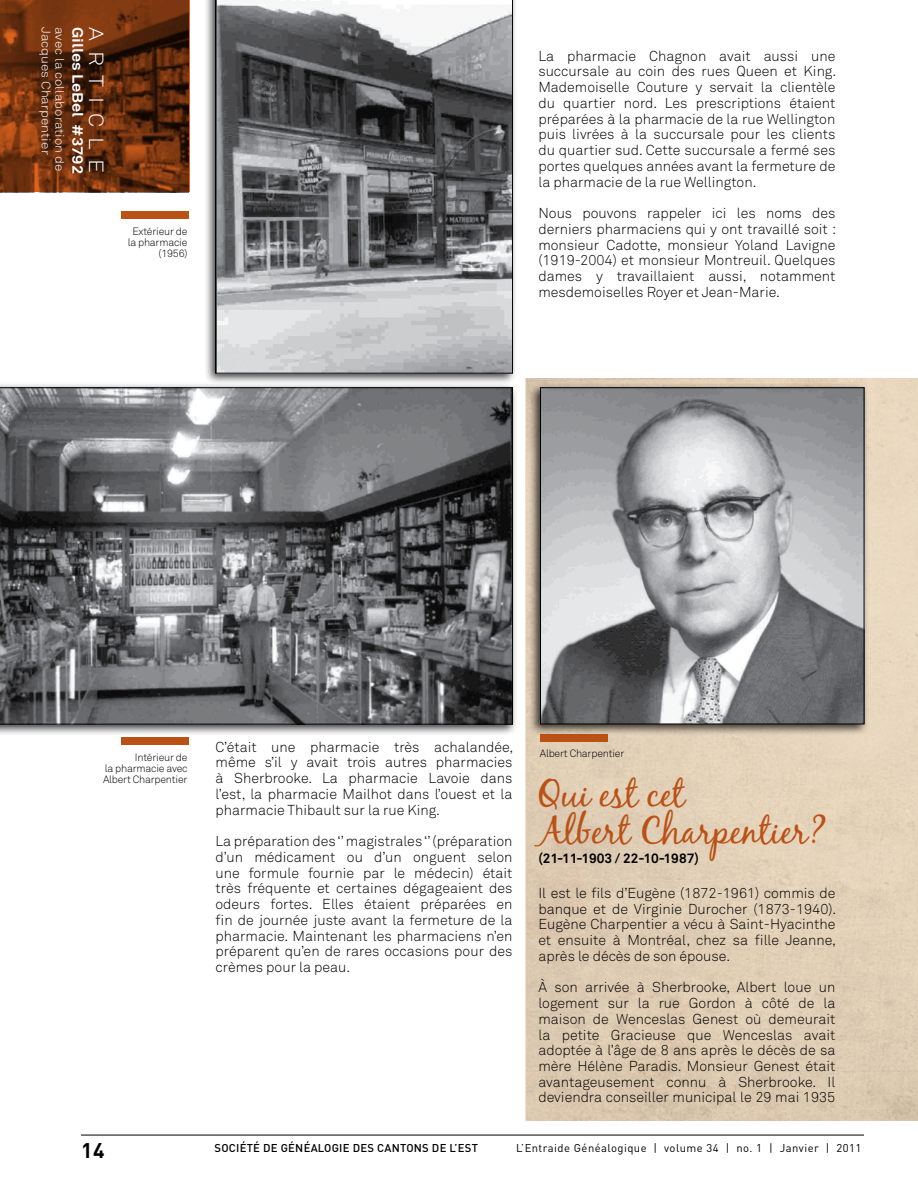
<style>
.page{position:relative;width:918px;height:1188px;background:#fff}
.page>*{position:absolute;margin:0;border:0;box-sizing:border-box;transform-origin:0 0}
.t1{font:37.5px/37.8px "Black Jack";color:#ba5216}
.t2{font:700 21px "DIN";color:#000}
.t3{font:300 20.25px "Akkurat";letter-spacing:.44em;color:#fff;scale:1.11 1}
.t4{font:700 14.85px "Akkurat";color:#fff;scale:1.11 1}
.t5{font:300 14.25px/15.8px "Akkurat";color:#000;text-align:justify}
.t6{font:700 13.5px "Akkurat";color:#000}
.t7{font:300 12.15px "Akkurat";color:#fff;scale:1.11 1}
.t8{font:11.25px "DIN";letter-spacing:.04em;color:#000}
.t9{font:500 11.25px "DIN";letter-spacing:.02em;color:#000}
.t10{font:300 10.5px/11.2px "Akkurat";letter-spacing:-.02em;color:#000;text-align:right}
</style>
<div class="page">
<div style="left:525px;top:378px;width:393px;height:743px;background:#e1ceb6"></div>
<hr style="left:81px;top:1135px;width:783px;height:1px;background:#000">
<div style="left:121px;top:211px;width:68px;height:7px;background:#ba5216"></div>
<div style="left:203px;top:0;width:315px;height:385px;background:#000;opacity:.75"></div>
<svg style="left:215px;top:0;width:298px;height:374px;background:#838486"></svg>
<div style="left:541px;top:734px;width:67px;height:7px;background:#ba5216"></div>
<div style="left:528px;top:383px;width:341px;height:353px;background:#000;opacity:.75"></div>
<img style="left:542px;top:389px;width:320px;height:333px">
<div style="left:540px;top:387px;width:324px;height:337px;border:1px solid #000"></div>
<div style="left:121px;top:737px;width:68px;height:8px;background:#ba5216"></div>
<div style="left:0;top:383px;width:517px;height:353px;background:#000;opacity:.75"></div>
<svg style="left:0;top:387px;width:513px;height:338px;background:#6a6b6d"></svg>
<svg style="left:0;top:0;width:190px;height:192px;background:#682e0e"></svg>
<p class="t4" style="left:87px;top:27px;width:83px;rotate:90deg">Gilles LeBel</p>
<h3 class="t3" style="left:108px;top:27px;width:133px;rotate:90deg">ARTICLE</h3>
<p class="t7" style="left:53px;top:27px;width:117px;rotate:90deg">Jacques Charpentier</p>
<p class="t7" style="left:67px;top:27px;width:131px;rotate:90deg">avec la collaboration de</p>
<p class="t4" style="left:87px;top:124px;width:47px;rotate:90deg">#3792</p>
<p class="t10" style="left:128px;top:226px;width:61px">Extérieur de la pharmacie (1956)</p>
<p class="t5" style="left:538px;top:48px;width:299px">La pharmacie Chagnon avait aussi une succursale au coin des rues Queen et King.<br>Mademoiselle Couture y servait la clientèle du quartier nord. Les prescriptions étaient préparées à la pharmacie de la rue Wellington puis livrées à la succursale pour les clients du quartier sud. Cette succursale a fermé ses portes quelques années avant la fermeture de la pharmacie de la rue Wellington.</p>
<p class="t5" style="left:538px;top:205px;width:299px">Nous pouvons rappeler ici les noms des derniers pharmaciens qui y ont travaillé soit : monsieur Cadotte, monsieur Yoland Lavigne (1919-2004) et monsieur Montreuil. Quelques dames y travaillaient aussi, notamment mesdemoiselles Royer et Jean-Marie.</p>
<p class="t10" style="left:103px;top:752px;width:86px;text-align:justify;text-indent:32px">Intérieur de la pharmacie avec Albert Charpentier</p>
<p class="t5" style="left:216px;top:739px;width:299px">C’était une pharmacie très achalandée, même s’il y avait trois autres pharmacies à Sherbrooke. La pharmacie Lavoie dans l’est, la pharmacie Mailhot dans l’ouest et la pharmacie Thibault sur la rue King.</p>
<p class="t5" style="left:216px;top:834px;width:299px">La préparation des ‘’ magistrales ‘’ (préparation d’un médicament ou d’un onguent selon une formule fournie par le médecin) était très fréquente et certaines dégageaient des odeurs fortes. Elles étaient préparées en fin de journée juste avant la fermeture de la pharmacie. Maintenant les pharmaciens n’en préparent qu’en de rares occasions pour des crèmes pour la peau.</p>
<p class="t10" style="left:540px;top:748px;width:86px">Albert Charpentier</p>
<h1 class="t1" style="left:538px;top:774px;width:290px">Qui est cet<br>Albert Charpentier?</h1>
<p class="t6" style="left:538px;top:850px;width:162px">(21-11-1903 / 22-10-1987)</p>
<p class="t5" style="left:538px;top:885px;width:299px">Il est le fils d’Eugène (1872-1961) commis de banque et de Virginie Durocher (1873-1940).<br>Eugène Charpentier a vécu à Saint-Hyacinthe et ensuite à Montréal, chez sa fille Jeanne, après le décès de son épouse.</p>
<p class="t5" style="left:538px;top:980px;width:299px">À son arrivée à Sherbrooke, Albert loue un logement sur la rue Gordon à côté de la maison de Wenceslas Genest où demeurait la petite Gracieuse que Wenceslas avait adoptée à l’âge de 8 ans après le décès de sa mère Hélène Paradis. Monsieur Genest était avantageusement connu à Sherbrooke. Il deviendra conseiller municipal le 29 mai 1935</p>
<h2 class="t2" style="left:81px;top:1136px;width:25px">14</h2>
<p class="t9" style="left:214px;top:1140px;width:265px">SOCIÉTÉ DE GÉNÉALOGIE DES CANTONS DE L’EST</p>
<p class="t8" style="left:516px;top:1141px;width:347px">L’Entraide Généalogique | volume 34 | no. 1 | Janvier | 2011</p>
</div>
